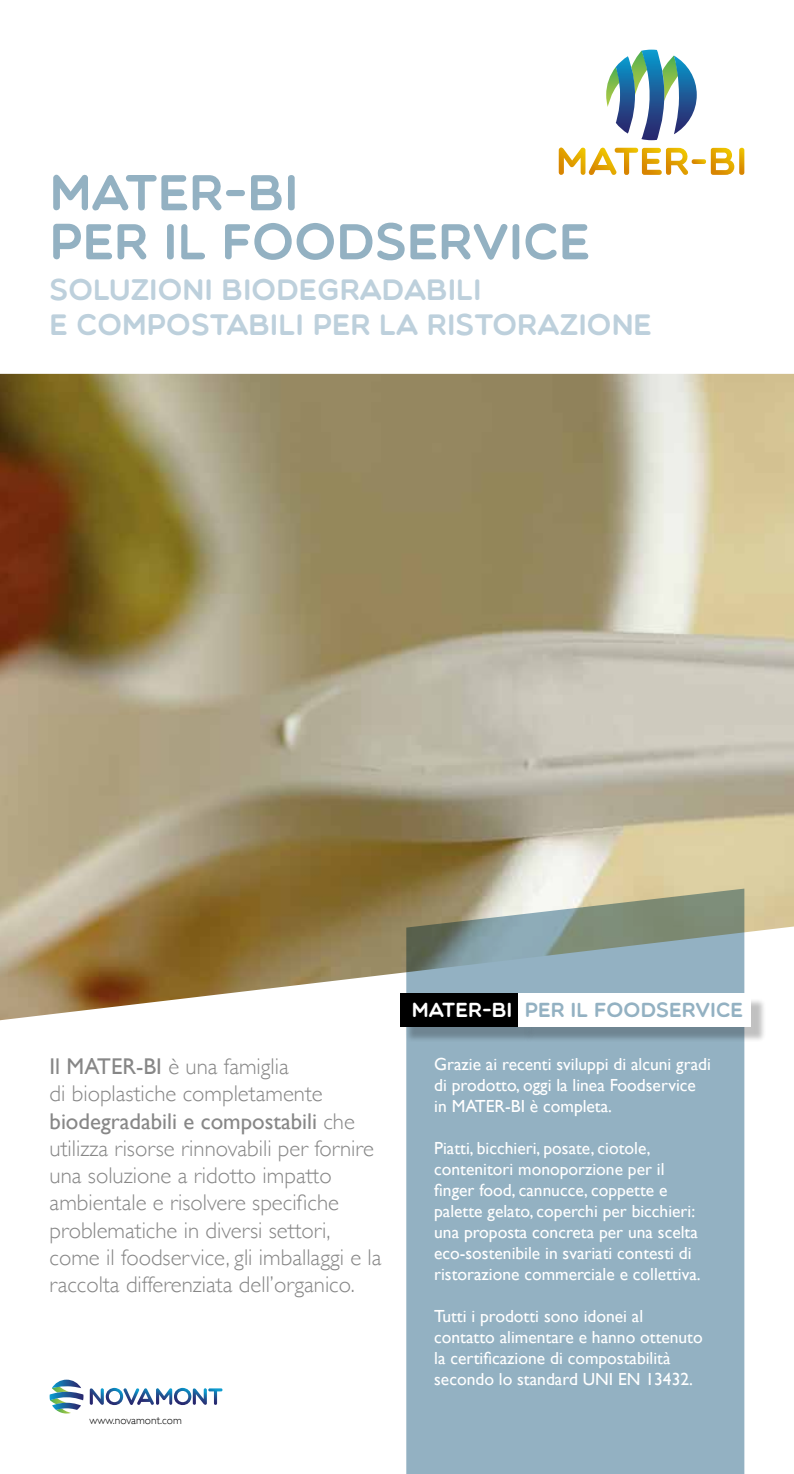
<style>
.page{position:relative;width:794px;height:1474px;background:#fff}
.page>*{position:absolute;margin:0;border:0;box-sizing:border-box;transform-origin:0 0}
.t1{font:50.75px/49px "Multicolore";color:#93b1c2}
.t2{font:29.75px/35px "Multicolore";color:#bdd0dc}
.t3{font:300 22.75px/27.3px "Gill Sans";color:#878787}
.t4{font:20.47px "Multicolore";color:#93b1c2}
.t5{font:17.5px/21px "Gill Sans";color:#fff}
.t6{font:300 11.38px "Gill Sans";color:#000}
.s1{font-weight:400}
.s2{color:#fff}
</style>
<div class="page">
<img style="left:0;top:374px;width:794px;height:646px">
<svg style="left:406px;top:888px;width:338px;height:585px;background:#93aebb"></svg>
<svg style="left:90px;top:1387px;width:132px;height:18px"></svg>
<svg style="left:50px;top:1379px;width:33px;height:34px"></svg>
<div style="left:405px;top:997px;width:129px;height:45px;background:#000;opacity:.25"></div>
<div style="left:400px;top:992px;width:118px;height:34px;background:#000"></div>
<div style="left:523px;top:997px;width:244px;height:45px;background:#000;opacity:.25"></div>
<div style="left:518px;top:992px;width:232px;height:34px;background:#fff"></div>
<svg style="left:606px;top:50px;width:91px;height:90px"></svg>
<svg style="left:559px;top:147px;width:185px;height:28px"></svg>
<h1 class="t1" style="left:50px;top:166px;width:542px">MATER-BI<br>PER IL FOODSERVICE</h1>
<h2 class="t2" style="left:50px;top:271px;width:604px">SOLUZIONI BIODEGRADABILI<br>E COMPOSTABILI PER LA RISTORAZIONE</h2>
<p class="t3" style="left:50px;top:1051px;width:333px"><span class="s1">Il MATER-BI</span> è una famiglia<br>di bioplastiche completamente <span class="s1">biodegradabili e compostabili</span> che utilizza risorse rinnovabili per fornire una soluzione a ridotto impatto ambientale e risolvere specifiche problematiche in diversi settori, come il foodservice, gli imballaggi e la raccolta differenziata dell’organico.</p>
<p class="t6" style="left:89px;top:1411px;width:94px">www.novamont.com</p>
<p class="t4" style="left:412px;top:997px;width:333px"><span class="s2">MATER-BI</span> PER IL FOODSERVICE</p>
<p class="t5" style="left:434px;top:1053px;width:278px">Grazie ai recenti sviluppi di alcuni gradi di prodotto, oggi la linea Foodservice in MATER-BI è completa.</p>
<p class="t5" style="left:434px;top:1137px;width:268px">Piatti, bicchieri, posate, ciotole, contenitori monoporzione per il finger food, cannucce, coppette e palette gelato, coperchi per bicchieri: una proposta concreta per una scelta eco-sostenibile in svariati contesti di ristorazione commerciale e collettiva.</p>
<p class="t5" style="left:434px;top:1305px;width:270px">Tutti i prodotti sono idonei al contatto alimentare e hanno ottenuto la certificazione di compostabilità secondo lo standard UNI EN 13432.</p>
</div>
